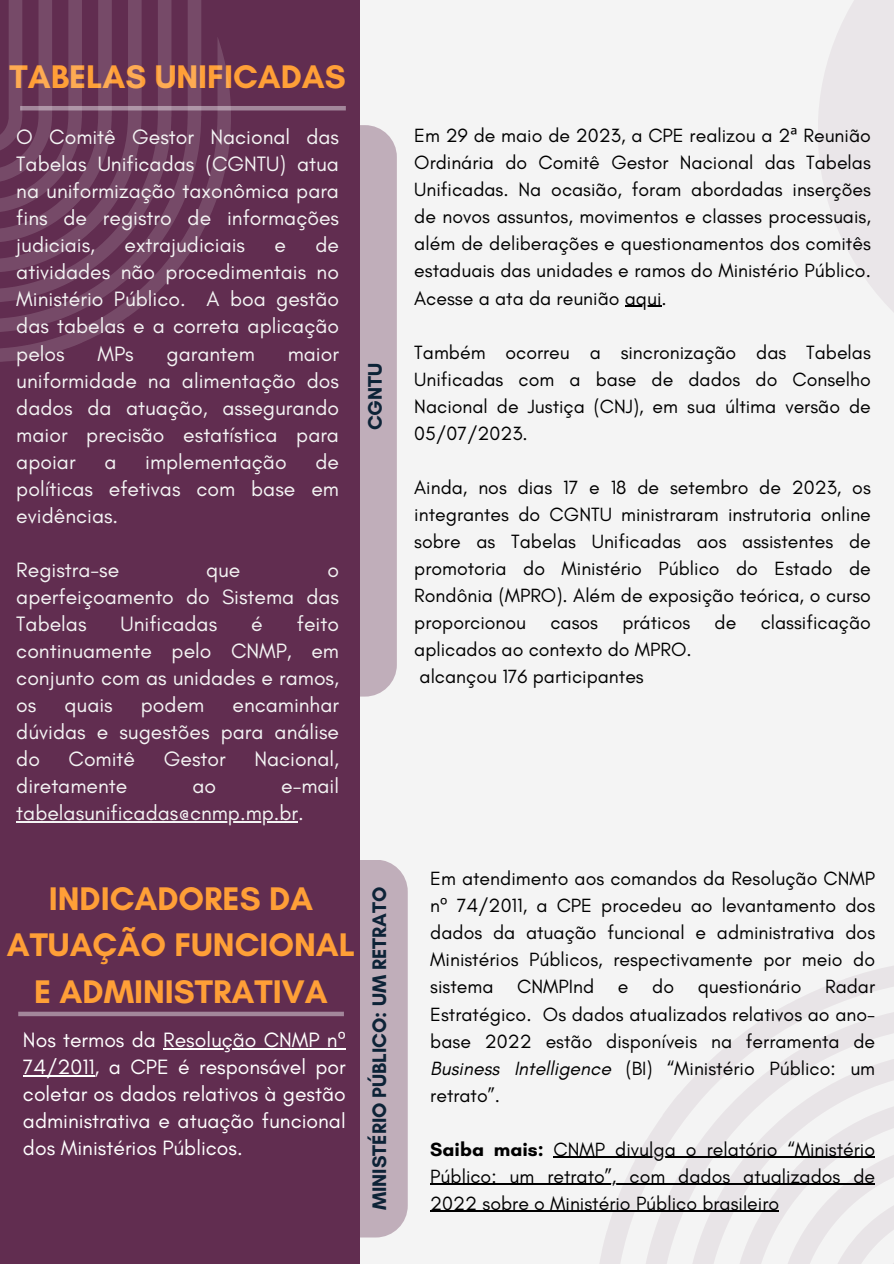
<style>
.page{position:relative;width:894px;height:1264px;background:#fff}
.page>*{position:absolute;margin:0;border:0;box-sizing:border-box;transform-origin:0 0}
.t1{font:700 33.3px/46.2px "Glacial Indifference";color:#ff9f37;text-align:center}
.t2{font:21.15px/27px "Glacial Indifference";color:#f4f4f4;text-align:justify}
.t3{font:21.15px/27px "Glacial Indifference";color:#fff;text-align:justify}
.t4{font:700 19.95px "Glacial Indifference";color:#0d2337}
.t5{font:19.5px/27px "Glacial Indifference";color:#000;text-align:justify}
.s1{font-family:"Noto Sans"}
.s2{font-style:italic}
.s3{font-weight:700}
</style>
<div class="page">
<div style="left:0;top:0;width:893px;height:1263px;background:#f4f4f4"></div>
<div style="left:817px;top:0;width:76px;height:394px;background:linear-gradient(to right,#f1f0f1,#ebe8ea)"></div>
<div style="left:211px;top:125px;width:186px;height:571px;background:#c0aeba;border-radius:32px"></div>
<div style="left:200px;top:859px;width:207px;height:378px;background:#c0aeba;border-radius:32px"></div>
<div style="left:0;top:0;width:359px;height:1263px;background:#612d50"></div>
<svg style="left:592px;top:966px;width:301px;height:297px"></svg>
<svg style="left:683px;top:1048px;width:210px;height:215px"></svg>
<hr style="left:20px;top:106px;width:326px;height:4px;background:#a3879b">
<hr style="left:16px;top:821px;width:282px;height:1px;background:#f4f4f4">
<hr style="left:624px;top:306px;width:37px;height:1px;background:#000">
<svg style="left:0;top:36px;width:231px;height:326px"></svg>
<svg style="left:0;top:0;width:171px;height:303px"></svg>
<svg style="left:0;top:0;width:142px;height:273px"></svg>
<div style="left:18px;top:1011px;width:326px;height:5px;background:#a3879b"></div>
<hr style="left:163px;top:1048px;width:182px;height:1px;background:#fff">
<hr style="left:23px;top:1075px;width:72px;height:1px;background:#fff">
<hr style="left:553px;top:1156px;width:321px;height:1px;background:#000">
<hr style="left:430px;top:1183px;width:444px;height:1px;background:#000">
<hr style="left:430px;top:1210px;width:349px;height:1px;background:#000">
<p class="t1" style="left:9px;top:53px;width:338px">TABELAS UNIFICADAS</p>
<p class="t2" style="left:16px;top:123px;width:324px">O Comitê Gestor Nacional das Tabelas Unificadas (CGNTU) atua na uniformização taxonômica para fins de registro de informações judiciais,</p>
<p class="t2" style="left:16px;top:231px;width:324px;text-indent:299px">de atividades não procedimentais no Ministério Público. A boa gestão das tabelas e a correta aplicação pelos</p>
<p class="t2" style="left:124px;top:231px;width:122px">extrajudiciais</p>
<p class="t2" style="left:274px;top:231px;width:13px">e</p>
<p class="t2" style="left:97px;top:339px;width:38px">MPs</p>
<p class="t2" style="left:167px;top:339px;width:90px">garantem</p>
<p class="t2" style="left:16px;top:339px;width:324px;text-indent:271px">maior uniformidade na alimentação dos dados da atuação, assegurando maior precisão estatística para apoiar</p>
<p class="t2" style="left:16px;top:448px;width:324px;text-indent:299px">de políticas efetivas com base em evidências.</p>
<p class="t2" style="left:16px;top:556px;width:104px">Registra-se</p>
<p class="t2" style="left:206px;top:556px;width:36px">que</p>
<p class="t2" style="left:104px;top:448px;width:14px">a</p>
<p class="t2" style="left:145px;top:448px;width:143px">implementação</p>
<p class="t2" style="left:16px;top:556px;width:324px;text-indent:311px">o aperfeiçoamento do Sistema das Tabelas</p>
<p class="t2" style="left:16px;top:610px;width:324px;text-indent:280px">feito continuamente pelo CNMP, em conjunto com as unidades e ramos, os</p>
<p class="t2" style="left:120px;top:610px;width:98px">Unificadas</p>
<p class="t2" style="left:251px;top:610px;width:13px">é</p>
<p class="t2" style="left:16px;top:691px;width:324px;text-indent:216px">encaminhar dúvidas e sugestões para análise do</p>
<p class="t2" style="left:65px;top:691px;width:50px">quais</p>
<p class="t2" style="left:141px;top:691px;width:65px">podem</p>
<p class="t2" style="left:69px;top:745px;width:68px">Comitê</p>
<p class="t2" style="left:164px;top:745px;width:63px">Gestor</p>
<p class="t2" style="left:254px;top:745px;width:86px">Nacional,</p>
<p class="t2" style="left:16px;top:772px;width:112px">diretamente</p>
<p class="t2" style="left:192px;top:772px;width:25px">ao</p>
<p class="t2" style="left:16px;top:772px;width:324px;text-indent:265px">e-mail tabelasunificadas@cnmp.mp.br.</p>
<p class="t4" style="left:363px;top:430px;width:69px;rotate:-90deg">CGNTU</p>
<p class="t1" style="left:7px;top:875px;width:350px">INDICADORES DA<br>ATUAÇÃO FUNCIONAL<br>E ADMINISTRATIVA</p>
<p class="t3" style="left:23px;top:1026px;width:324px">Nos termos da Resolução CNMP n<span class="s1">º </span>74/2011, a CPE é responsável por coletar os dados relativos à gestão administrativa e atuação funcional dos Ministérios Públicos.</p>
<p class="t4" style="left:367px;top:1210px;width:325px;rotate:-90deg">MINISTÉRIO PÚBLICO: UM RETRATO</p>
<p class="t5" style="left:414px;top:122px;width:458px">Em 29 de maio de 2023, a CPE realizou a 2<span class="s1">ª</span> Reunião Ordinária do Comitê Gestor Nacional das Tabelas Unificadas. Na ocasião, foram abordadas inserções de novos assuntos, movimentos e classes processuais, além de deliberações e questionamentos dos comitês estaduais das unidades e ramos do Ministério Público.<br>Acesse a ata da reunião aqui.</p>
<p class="t5" style="left:414px;top:338px;width:458px">Também ocorreu a sincronização das Tabelas Unificadas com a base de dados do Conselho Nacional de Justiça (CNJ), em sua última versão de 05/07/2023.</p>
<p class="t5" style="left:414px;top:473px;width:458px">Ainda, nos dias 17 e 18 de setembro de 2023, os integrantes do CGNTU ministraram instrutoria online sobre as Tabelas Unificadas aos assistentes de promotoria do Ministério Público do Estado de Rondônia (MPRO). Além de exposição teórica, o curso proporcionou casos práticos de classificação aplicados ao contexto do MPRO.</p>
<p class="t5" style="left:419px;top:662px;width:226px">alcançou 176 participantes</p>
<p class="t5" style="left:430px;top:865px;width:446px">Em atendimento aos comandos da Resolução CNMP n<span class="s1">º</span> 74/2011, a CPE procedeu ao levantamento dos dados da atuação funcional e administrativa dos Ministérios Públicos, respectivamente por meio do sistema CNMPInd e do questionário Radar Estratégico. Os dados atualizados relativos ao ano&shy;base 2022 estão disponíveis na ferramenta de <span class="s2">Business Intelligence</span> (BI) “Ministério Público: um retrato”.</p>
<p class="t5" style="left:430px;top:1135px;width:446px"><span class="s3">Saiba mais:</span> CNMP divulga o relatório “Ministério Público: um retrato”, com dados atualizados de 2022 sobre o Ministério Público brasileiro</p>
</div>
